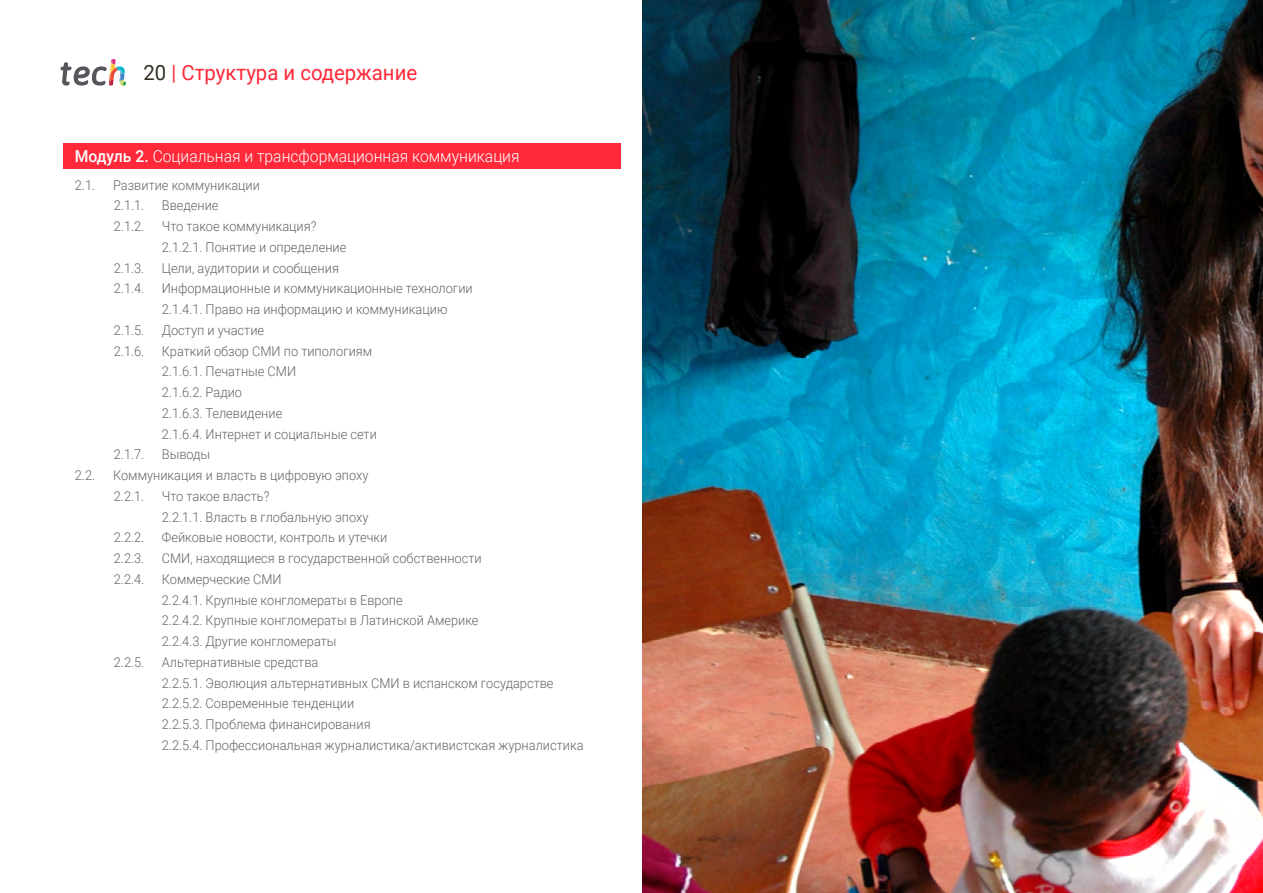
<style>
.page{position:relative;width:1263px;height:893px;background:#fff}
.page>*{position:absolute;margin:0;border:0;box-sizing:border-box;transform-origin:0 0}
.t1{font:21px "Roboto";color:#ff293a}
.t2{font:300 16.5px "Roboto";color:#fff;scale:.95 1}
.t3{font:300 13.5px/20.7px "Roboto";color:#61646a;scale:.95 1}
.s1{color:#312e20}
.s2{font-weight:500}
</style>
<div class="page">
<div style="left:64px;top:144px;width:557px;height:25px;background:#ff293a"></div>
<img style="left:642px;top:0;width:621px;height:893px">
<svg style="left:61px;top:59px;width:65px;height:27px"></svg>
<h1 class="t1" style="left:144px;top:57px;width:275px"><span class="s1">20</span> | Структура и содержание</h1>
<p class="t2" style="left:75px;top:145px;width:470px"><span class="s2">Модуль 2.</span> Социальная и трансформационная коммуникация</p>
<p class="t3" style="left:75px;top:174px;width:23px">2.1.</p>
<p class="t3" style="left:113px;top:174px;width:156px">Развитие коммуникации<br>2.1.1.</p>
<p class="t3" style="left:162px;top:195px;width:61px">Введение</p>
<p class="t3" style="left:114px;top:215px;width:34px">2.1.2.</p>
<p class="t3" style="left:162px;top:215px;width:196px">Что такое коммуникация?<br>2.1.2.1. Понятие и определение</p>
<p class="t3" style="left:114px;top:257px;width:34px">2.1.3.</p>
<p class="t3" style="left:162px;top:257px;width:188px">Цели, аудитории и сообщения</p>
<p class="t3" style="left:114px;top:278px;width:34px">2.1.4.</p>
<p class="t3" style="left:162px;top:278px;width:329px">Информационные и коммуникационные технологии<br>2.1.4.1. Право на информацию и коммуникацию</p>
<p class="t3" style="left:114px;top:319px;width:34px">2.1.5.</p>
<p class="t3" style="left:162px;top:319px;width:109px">Доступ и участие</p>
<p class="t3" style="left:114px;top:340px;width:34px">2.1.6.</p>
<p class="t3" style="left:162px;top:340px;width:228px">Краткий обзор СМИ по типологиям<br>2.1.6.1. Печатные СМИ<br>2.1.6.2. Радио<br>2.1.6.3. Телевидение<br>2.1.6.4. Интернет и социальные сети</p>
<p class="t3" style="left:114px;top:444px;width:34px">2.1.7.</p>
<p class="t3" style="left:162px;top:444px;width:52px">Выводы</p>
<p class="t3" style="left:75px;top:464px;width:23px">2.2.</p>
<p class="t3" style="left:113px;top:464px;width:270px">Коммуникация и власть в цифровую эпоху<br>2.2.1.</p>
<p class="t3" style="left:162px;top:485px;width:219px">Что такое власть?<br>2.2.1.1. Власть в глобальную эпоху</p>
<p class="t3" style="left:114px;top:527px;width:34px">2.2.2.</p>
<p class="t3" style="left:162px;top:527px;width:239px">Фейковые новости, контроль и утечки</p>
<p class="t3" style="left:114px;top:547px;width:34px">2.2.3.</p>
<p class="t3" style="left:162px;top:547px;width:338px">СМИ, находящиеся в государственной собственности</p>
<p class="t3" style="left:114px;top:568px;width:34px">2.2.4.</p>
<p class="t3" style="left:162px;top:568px;width:335px">Коммерческие СМИ<br>2.2.4.1. Крупные конгломераты в Европе<br>2.2.4.2. Крупные конгломераты в Латинской Америке 2.2.4.3. Другие конгломераты</p>
<p class="t3" style="left:114px;top:651px;width:34px">2.2.5.</p>
<p class="t3" style="left:162px;top:651px;width:445px">Альтернативные средства<br>2.2.5.1. Эволюция альтернативных СМИ в испанском государстве 2.2.5.2. Современные тенденции<br>2.2.5.3. Проблема финансирования<br>2.2.5.4. Профессиональная журналистика/активистская журналистика</p>
</div>
